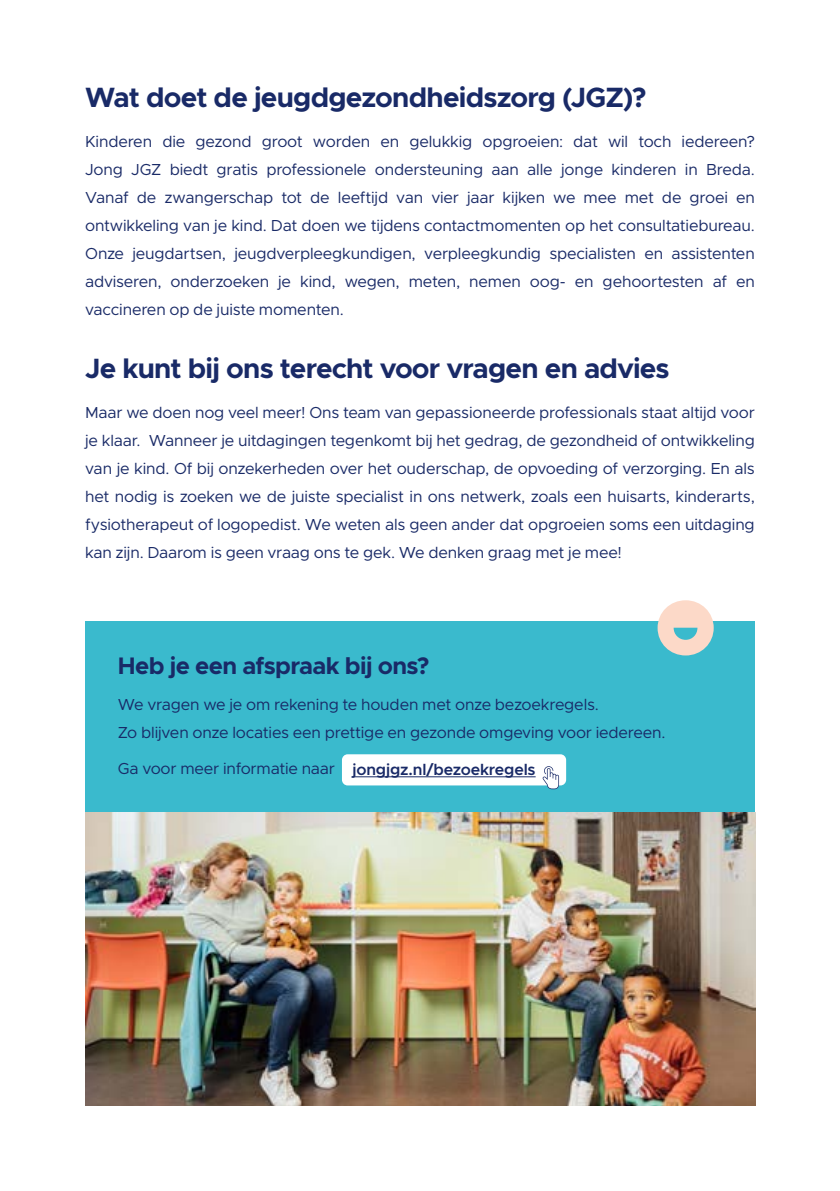
<style>
.page{position:relative;width:840px;height:1191px;background:#fff}
.page>*{position:absolute;margin:0;border:0;box-sizing:border-box;transform-origin:0 0}
.t1{font:700 28px "Metropolis";letter-spacing:-.03em;color:#192a67}
.t2{font:700 24px "Metropolis";letter-spacing:-.025em;color:#192a67}
.t3{font:16px/28px "Metropolis";letter-spacing:-.01em;color:#192a67;text-align:justify}
.s1{font-weight:600}
</style>
<div class="page">
<div style="left:85px;top:621px;width:669px;height:191px;background:#3abacd"></div>
<div style="left:342px;top:754px;width:224px;height:31px;background:#fff;border-radius:6px"></div>
<img style="left:86px;top:812px;width:669px;height:294px">
<svg style="left:657px;top:600px;width:56px;height:55px"></svg>
<hr style="left:352px;top:776px;width:183px;height:1px;background:#192a67">
<svg style="left:542px;top:766px;width:16px;height:23px"></svg>
<h1 class="t1" style="left:85px;top:80px;width:562px">Wat doet de jeugdgezondheidszorg (JGZ)?</h1>
<p class="t3" style="left:85px;top:128px;width:671px">Kinderen die gezond groot worden en gelukkig opgroeien: dat wil toch iedereen?<br>Jong JGZ biedt gratis professionele ondersteuning aan alle jonge kinderen in Breda.<br>Vanaf de zwangerschap tot de leeftijd van vier jaar kijken we mee met de groei en ontwikkeling van je kind. Dat doen we tijdens contactmomenten op het consultatiebureau.<br>Onze jeugdartsen, jeugdverpleegkundigen, verpleegkundig specialisten en assistenten adviseren, onderzoeken je kind, wegen, meten, nemen oog- en gehoortesten af en vaccineren op de juiste momenten.</p>
<h1 class="t1" style="left:85px;top:350px;width:585px">Je kunt bij ons terecht voor vragen en advies</h1>
<p class="t3" style="left:85px;top:398px;width:671px">Maar we doen nog veel meer! Ons team van gepassioneerde professionals staat altijd voor je klaar. Wanneer je uitdagingen tegenkomt bij het gedrag, de gezondheid of ontwikkeling van je kind. Of bij onzekerheden over het ouderschap, de opvoeding of verzorging. En als het nodig is zoeken we de juiste specialist in ons netwerk, zoals een huisarts, kinderarts, fysiotherapeut of logopedist. We weten als geen ander dat opgroeien soms een uitdaging kan zijn. Daarom is geen vraag ons te gek. We denken graag met je mee!</p>
<h2 class="t2" style="left:118px;top:650px;width:313px">Heb je een afspraak bij ons?</h2>
<p class="t3" style="left:118px;top:691px;width:549px">We vragen we je om rekening te houden met onze bezoekregels.<br>Zo blijven onze locaties een prettige en gezonde omgeving voor iedereen.</p>
<p class="t3" style="left:118px;top:755px;width:419px">Ga voor meer informatie naar <span class="s1">jongjgz.nl/bezoekregels</span></p>
</div>
